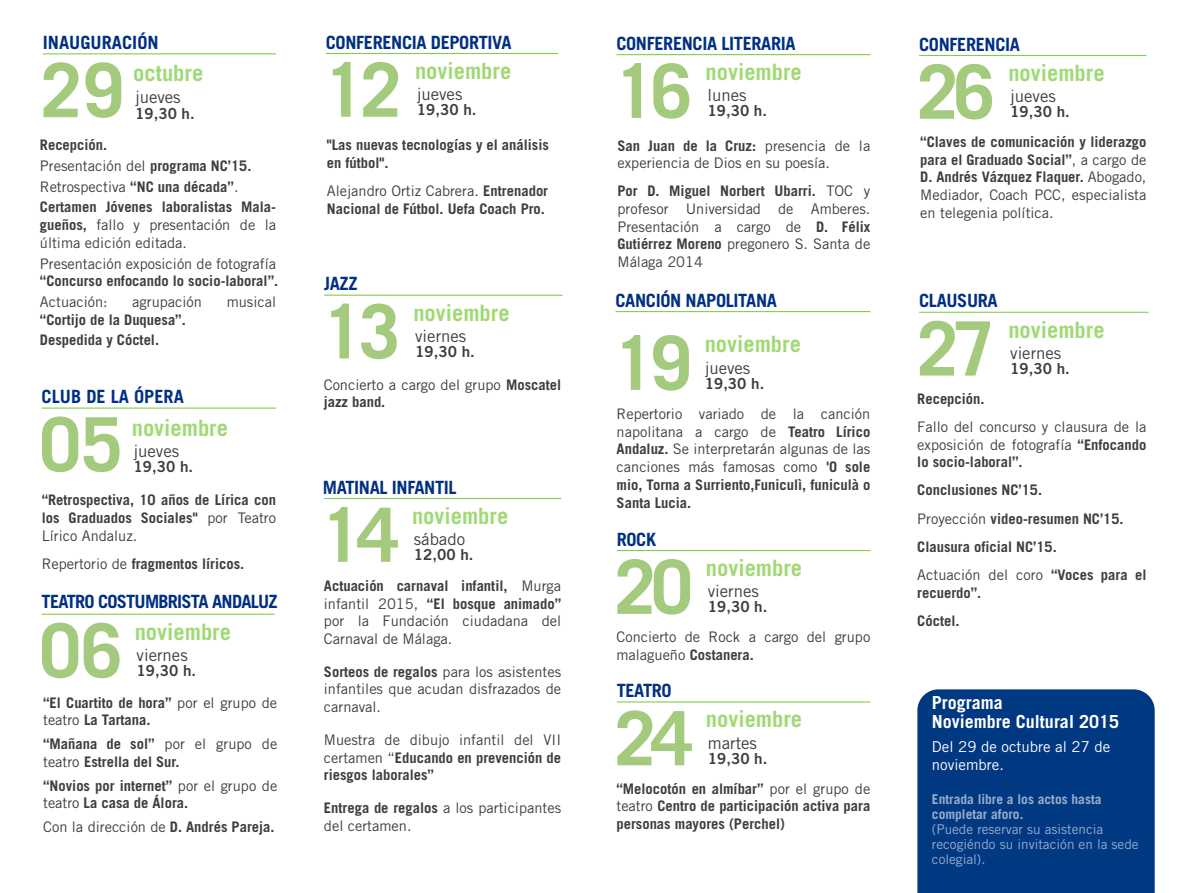
<style>
.page{position:relative;width:1191px;height:893px;background:#fff}
.page>*{position:absolute;margin:0;border:0;box-sizing:border-box;transform-origin:0 0}
.t1{font:700 75px "Trade Gothic";letter-spacing:-.065em;color:#a4cb7d}
.t2{font:700 22.5px "Trade Gothic";color:#a0d976}
.t3{font:700 18.3px "Trade Gothic";letter-spacing:-.02em;color:#003082}
.t4{font:700 18.3px "Trade Gothic";color:#003082}
.t5{font:700 18.3px "Trade Gothic";letter-spacing:-.045em;color:#003082}
.t6{font:700 18px/18px "Trade Gothic";color:#fff}
.t7{font:16.8px "Trade Gothic";color:#3e3d40}
.t8{font:15.3px "Trade Gothic Bold Two";color:#3e3d40}
.t9{font:15px/18px "Trade Gothic";color:#fff}
.t10{font:700 14.55px/17.7px "Trade Gothic";color:#3e3d40}
.t11{font:14.55px/17.7px "Trade Gothic";color:#3e3d40}
.t12{font:13.5px/15px "Trade Gothic";color:#99accd}
.t13{font:700 13.5px/15px "Trade Gothic";color:#99accd}
.s1{font-weight:400}
.s2{font-weight:700}
</style>
<div class="page">
<div style="left:917px;top:689px;width:237px;height:204px;background:#003882"></div>
<hr style="left:43px;top:53px;width:233px;height:1px;background:#81cc48">
<hr style="left:42px;top:408px;width:234px;height:1px;background:#81cc48">
<hr style="left:324px;top:498px;width:237px;height:1px;background:#81cc48">
<hr style="left:324px;top:295px;width:238px;height:1px;background:#81cc48">
<hr style="left:326px;top:53px;width:232px;height:1px;background:#81cc48">
<hr style="left:616px;top:54px;width:254px;height:1px;background:#81cc48">
<hr style="left:615px;top:311px;width:255px;height:1px;background:#81cc48">
<hr style="left:919px;top:312px;width:229px;height:1px;background:#81cc48">
<hr style="left:616px;top:550px;width:254px;height:1px;background:#81cc48">
<hr style="left:616px;top:701px;width:254px;height:1px;background:#81cc48">
<hr style="left:919px;top:55px;width:227px;height:1px;background:#81cc48">
<hr style="left:42px;top:614px;width:233px;height:1px;background:#81cc48">
<p class="t4" style="left:43px;top:31px;width:117px">INAUGURACIÓN</p>
<h1 class="t1" style="left:40px;top:44px;width:85px">29</h1>
<h2 class="t2" style="left:133px;top:59px;width:71px">octubre</h2>
<p class="t7" style="left:135px;top:87px;width:47px">jueves</p>
<p class="t8" style="left:135px;top:104px;width:61px">19,30 h.</p>
<p class="t10" style="left:40px;top:135px;width:238px;line-height:20.7px">Recepción.<br><span class="s1">Presentación del</span> programa NC’15.<br><span class="s1">Retrospectiva</span> “NC una década”<span class="s1">.<br></span>Certamen Jóvenes laboralistas Mala-</p>
<p class="t11" style="left:40px;top:216px;width:238px"><span class="s2">gueños,</span> fallo y presentación de la última edición editada.</p>
<p class="t11" style="left:40px;top:254px;width:238px">Presentación exposición de fotografía</p>
<p class="t10" style="left:40px;top:272px;width:240px">“Concurso enfocando lo socio-laboral”.</p>
<p class="t11" style="left:40px;top:293px;width:69px">Actuación:</p>
<p class="t11" style="left:132px;top:293px;width:71px">agrupación</p>
<p class="t11" style="left:227px;top:293px;width:51px">musical</p>
<p class="t10" style="left:40px;top:309px;width:147px;line-height:20.7px">“Cortijo de la Duquesa”.<br>Despedida y Cóctel.</p>
<p class="t4" style="left:42px;top:385px;width:144px">CLUB DE LA ÓPERA</p>
<h1 class="t1" style="left:39px;top:399px;width:85px">05</h1>
<h2 class="t2" style="left:132px;top:414px;width:98px">noviembre</h2>
<p class="t7" style="left:134px;top:441px;width:47px">jueves</p>
<p class="t8" style="left:134px;top:457px;width:61px">19,30 h.</p>
<p class="t10" style="left:42px;top:491px;width:236px;text-align:justify">“Retrospectiva, 10 años de Lírica con los Graduados Sociales" <span class="s1">por Teatro Lírico Andaluz.</span></p>
<p class="t10" style="left:42px;top:555px;width:204px"><span class="s1">Repertorio de</span> fragmentos líricos.</p>
<p class="t5" style="left:42px;top:590px;width:237px">TEATRO COSTUMBRISTA ANDALUZ</p>
<h1 class="t1" style="left:39px;top:605px;width:85px">06</h1>
<h2 class="t2" style="left:135px;top:618px;width:98px">noviembre</h2>
<p class="t7" style="left:137px;top:645px;width:53px">viernes</p>
<p class="t8" style="left:137px;top:661px;width:61px">19,30 h.</p>
<p class="t10" style="left:43px;top:693px;width:236px">“El Cuartito de hora” <span class="s1">por el grupo de teatro</span> La Tartana.</p>
<p class="t10" style="left:43px;top:735px;width:236px">“Mañana de sol” <span class="s1">por el grupo de teatro</span> Estrella del Sur.</p>
<p class="t10" style="left:43px;top:776px;width:236px">“Novios por internet” <span class="s1">por el grupo de teatro</span> La casa de Álora.</p>
<p class="t11" style="left:43px;top:818px;width:233px">Con la dirección de <span class="s2">D. Andrés Pareja.</span></p>
<p class="t3" style="left:326px;top:31px;width:187px">CONFERENCIA DEPORTIVA</p>
<p class="t7" style="left:417px;top:84px;width:47px">jueves</p>
<h1 class="t1" style="left:323px;top:44px;width:80px">12</h1>
<h2 class="t2" style="left:415px;top:57px;width:98px">noviembre</h2>
<p class="t8" style="left:417px;top:100px;width:61px">19,30 h.</p>
<p class="t10" style="left:327px;top:136px;width:223px">"Las nuevas tecnologías y el análisis en fútbol".</p>
<p class="t10" style="left:327px;top:182px;width:223px"><span class="s1">Alejandro Ortiz Cabrera.</span> Entrenador<br>Nacional de Fútbol. Uefa Coach Pro.</p>
<p class="t3" style="left:324px;top:273px;width:35px">JAZZ</p>
<h1 class="t1" style="left:322px;top:286px;width:80px">13</h1>
<h2 class="t2" style="left:413px;top:299px;width:98px">noviembre</h2>
<p class="t7" style="left:415px;top:326px;width:53px">viernes</p>
<p class="t8" style="left:415px;top:342px;width:61px">19,30 h.</p>
<p class="t11" style="left:324px;top:375px;width:239px">Concierto a cargo del grupo <span class="s2">Moscatel jazz band.</span></p>
<p class="t3" style="left:323px;top:476px;width:135px">MATINAL INFANTIL</p>
<p class="t7" style="left:414px;top:529px;width:53px">sábado</p>
<h1 class="t1" style="left:320px;top:489px;width:80px">14</h1>
<h2 class="t2" style="left:412px;top:502px;width:98px">noviembre</h2>
<p class="t8" style="left:414px;top:545px;width:61px">12,00 h.</p>
<p class="t11" style="left:324px;top:577px;width:239px;text-align:justify"><span class="s2">Actuación carnaval infantil,</span> Murga infantil 2015, <span class="s2">“El bosque animado” </span>por la Fundación ciudadana del Carnaval de Málaga.</p>
<p class="t11" style="left:324px;top:662px;width:239px;text-align:justify"><span class="s2">Sorteos de regalos</span> para los asistentes infantiles que acudan disfrazados de carnaval.</p>
<p class="t10" style="left:324px;top:731px;width:239px;text-align:justify"><span class="s1">Muestra de dibujo infantil del VII certamen “</span>Educando en prevención de riesgos laborales”</p>
<p class="t11" style="left:324px;top:799px;width:239px"><span class="s2">Entrega de regalos</span> a los participantes del certamen.</p>
<p class="t3" style="left:616px;top:32px;width:181px">CONFERENCIA LITERARIA</p>
<p class="t7" style="left:707px;top:85px;width:41px">lunes</p>
<h1 class="t1" style="left:614px;top:45px;width:80px">16</h1>
<h2 class="t2" style="left:705px;top:58px;width:98px">noviembre</h2>
<p class="t8" style="left:707px;top:102px;width:61px">19,30 h.</p>
<p class="t11" style="left:617px;top:136px;width:254px"><span class="s2">San Juan de la Cruz:</span> presencia de la experiencia de Dios en su poesía.</p>
<p class="t11" style="left:617px;top:182px;width:254px;text-align:justify"><span class="s2">Por D. Miguel Norbert Ubarri.</span> TOC y profesor Universidad de Amberes.<br>Presentación a cargo de <span class="s2">D. Félix Gutiérrez Moreno</span> pregonero S. Santa de Málaga 2014</p>
<p class="t3" style="left:615px;top:289px;width:163px">CANCIÓN NAPOLITANA</p>
<h1 class="t1" style="left:613px;top:317px;width:80px">19</h1>
<h2 class="t2" style="left:704px;top:330px;width:98px">noviembre</h2>
<p class="t7" style="left:704px;top:358px;width:47px">jueves</p>
<p class="t8" style="left:704px;top:374px;width:61px">19,30 h.</p>
<p class="t11" style="left:616px;top:405px;width:255px;text-align:justify">Repertorio variado de la canción napolitana a cargo de <span class="s2">Teatro Lírico Andaluz.</span> Se interpretarán algunas de las canciones más famosas como <span class="s2">'O sole mio, Torna a Surriento,Funiculì, funiculà o Santa Lucia.</span></p>
<p class="t3" style="left:616px;top:528px;width:41px">ROCK</p>
<h1 class="t1" style="left:614px;top:541px;width:80px">20</h1>
<h2 class="t2" style="left:706px;top:554px;width:98px">noviembre</h2>
<p class="t7" style="left:707px;top:581px;width:53px">viernes</p>
<p class="t8" style="left:707px;top:597px;width:61px">19,30 h.</p>
<p class="t11" style="left:616px;top:628px;width:255px">Concierto de Rock a cargo del grupo malagueño <span class="s2">Costanera.</span></p>
<p class="t3" style="left:616px;top:679px;width:56px">TEATRO</p>
<p class="t7" style="left:707px;top:733px;width:51px">martes</p>
<h1 class="t1" style="left:614px;top:692px;width:80px">24</h1>
<h2 class="t2" style="left:706px;top:705px;width:98px">noviembre</h2>
<p class="t8" style="left:707px;top:749px;width:61px">19,30 h.</p>
<p class="t10" style="left:616px;top:779px;width:255px;text-align:justify">“Melocotón en almíbar” <span class="s1">por el grupo de teatro</span> Centro de participación activa para personas mayores (Perchel)</p>
<p class="t3" style="left:919px;top:33px;width:102px">CONFERENCIA</p>
<p class="t7" style="left:1010px;top:86px;width:47px">jueves</p>
<h1 class="t1" style="left:917px;top:46px;width:80px">26</h1>
<h2 class="t2" style="left:1008px;top:59px;width:98px">noviembre</h2>
<p class="t8" style="left:1010px;top:102px;width:61px">19,30 h.</p>
<p class="t10" style="left:920px;top:133px;width:228px;text-align:justify">“Claves de comunicación y liderazgo para el Graduado Social”<span class="s1">, a cargo de </span>D. Andrés Vázquez Flaquer. <span class="s1">Abogado, Mediador, Coach PCC, especialista en telegenia política.</span></p>
<p class="t3" style="left:919px;top:290px;width:80px">CLAUSURA</p>
<h1 class="t1" style="left:917px;top:303px;width:80px">27</h1>
<h2 class="t2" style="left:1008px;top:316px;width:98px">noviembre</h2>
<p class="t7" style="left:1010px;top:343px;width:53px">viernes</p>
<p class="t8" style="left:1010px;top:359px;width:61px">19,30 h.</p>
<p class="t10" style="left:917px;top:390px;width:69px">Recepción.</p>
<p class="t11" style="left:917px;top:418px;width:231px;text-align:justify">Fallo del concurso y clausura de la exposición de fotografía <span class="s2">“Enfocando lo socio-laboral”.</span></p>
<p class="t10" style="left:917px;top:476px;width:231px;line-height:28.2px">Conclusiones NC’15.<br><span class="s1">Proyección</span> video-resumen NC’15.<br>Clausura oficial NC’15.<br><span class="s1">Actuación del coro</span> “Voces para el</p>
<p class="t10" style="left:917px;top:578px;width:65px;line-height:28.2px">recuerdo”.<br>Cóctel.</p>
<p class="t6" style="left:932px;top:694px;width:189px">Programa<br>Noviembre Cultural 2015</p>
<p class="t9" style="left:932px;top:737px;width:180px">Del 29 de octubre al 27 de noviembre.</p>
<p class="t13" style="left:932px;top:792px;width:171px">Entrada libre a los actos hasta completar aforo.</p>
<p class="t12" style="left:932px;top:822px;width:208px">(Puede reservar su asistencia recogiéndo su invitación en la sede colegial).</p>
</div>
